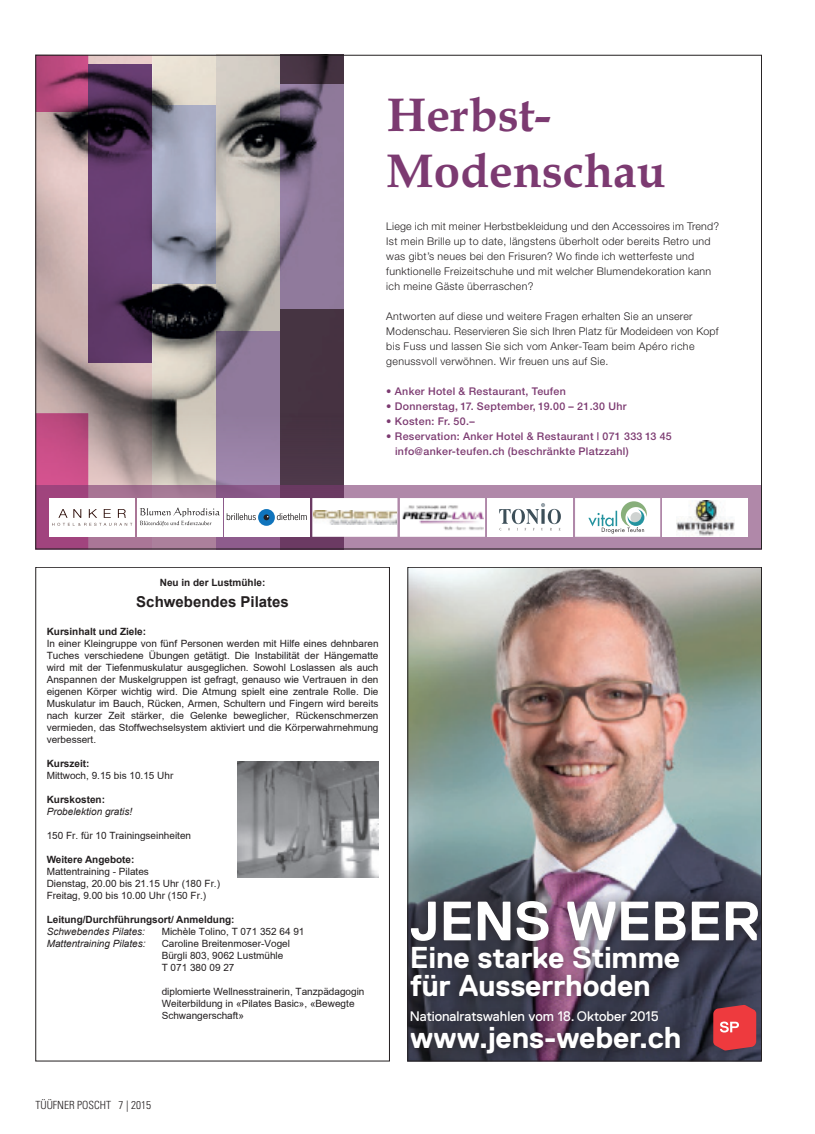
<style>
.page{position:relative;width:815px;height:1134px;background:#fff}
.page>*{position:absolute;margin:0;border:0;box-sizing:border-box;transform-origin:0 0}
.t1{font:700 55.25px "Replica";letter-spacing:-.015em;color:#fff}
.t2{font:700 47.5px/56px "Book Antiqua";color:#7c3a71}
.t3{font:700 30.12px/27.6px "Replica";letter-spacing:-.005em;color:#fff}
.t4{font:700 15px "Arial";color:#231f20}
.t5{font:13.88px "Replica";color:#fff}
.t6{font:300 condensed 11.25px "Univers LT Std";color:#231f20}
.t7{font:300 10.62px/15px "Helvetica Neue";letter-spacing:.03em;color:#231f20}
.t8{font:500 10.62px/15px "Helvetica Neue";letter-spacing:.03em;color:#7c3a71}
.t9{font:10px/12px "Arial";color:#231f20}
.t10{font:700 10px "Arial";color:#231f20}
.t11{font:italic 10px "Arial";color:#231f20}
</style>
<div class="page">
<img style="left:220px;top:57px;width:124px;height:429px">
<svg style="left:220px;top:486px;width:540px;height:61px;background:#a47b9e"></svg>
<div style="left:225px;top:498px;width:85px;height:39px;background:#fff"></div>
<div style="left:258px;top:509px;width:17px;height:17px;background:#1074bc;border-radius:50%"></div>
<svg style="left:227px;top:513px;width:29px;height:7px"></svg>
<div style="left:663px;top:498px;width:85px;height:39px;background:#fff"></div>
<img style="left:689px;top:501px;width:32px;height:16px">
<img style="left:676px;top:517px;width:58px;height:19px">
<svg style="left:264px;top:498px;width:396px;height:39px"></svg>
<div style="left:137px;top:498px;width:85px;height:39px;background:#fff"></div>
<svg style="left:37px;top:57px;width:183px;height:490px;background:#9b8292"></svg>
<img style="left:314px;top:510px;width:82px;height:15px">
<img style="left:238px;top:762px;width:141px;height:115px">
<img style="left:409px;top:569px;width:351px;height:319px">
<div style="left:407px;top:888px;width:355px;height:173px;background:#231f20;opacity:.8"></div>
<h2 class="t2" style="left:386px;top:87px;width:281px">Herbst-<br>Modenschau</h2>
<p class="t7" style="left:386px;top:219px;width:334px">Liege ich mit meiner Herbstbekleidung und den Accessoires im Trend?<br>Ist mein Brille up to date, längstens überholt oder bereits Retro und was gibt’s neues bei den Frisuren? Wo finde ich wetterfeste und funktionelle Freizeitschuhe und mit welcher Blumendekoration kann ich meine Gäste überraschen?</p>
<p class="t7" style="left:386px;top:309px;width:334px">Antworten auf diese und weitere Fragen erhalten Sie an unserer Modenschau. Reservieren Sie sich Ihren Platz für Modeideen von Kopf bis Fuss und lassen Sie sich vom Anker-Team beim Apéro riche genussvoll verwöhnen. Wir freuen uns auf Sie.</p>
<p class="t8" style="left:386px;top:384px;width:181px">• Anker Hotel &amp; Restaurant, Teufen</p>
<p class="t8" style="left:386px;top:399px;width:242px">• Donnerstag, 17. September, 19.00 – 21.30 Uhr</p>
<p class="t8" style="left:386px;top:414px;width:90px">• Kosten: Fr. 50.–</p>
<p class="t8" style="left:395px;top:429px;width:278px;text-indent:-9px">• Reservation: Anker Hotel &amp; Restaurant | 071 333 13 45 info@anker-teufen.ch (beschränkte Platzzahl)</p>
<p class="t10" style="left:160px;top:575px;width:107px">Neu in der Lustmühle:</p>
<h3 class="t4" style="left:136px;top:592px;width:154px">Schwebendes Pilates</h3>
<p class="t10" style="left:47px;top:624px;width:101px">Kursinhalt und Ziele:</p>
<p class="t9" style="left:47px;top:637px;width:333px;text-align:justify">In einer Kleingruppe von fünf Personen werden mit Hilfe eines dehnbaren Tuches verschiedene Übungen getätigt. Die Instabilität der Hängematte wird mit der Tiefenmuskulatur ausgeglichen. Sowohl Loslassen als auch Anspannen der Muskelgruppen ist gefragt, genauso wie Vertrauen in den eigenen Körper wichtig wird. Die Atmung spielt eine zentrale Rolle. Die Muskulatur im Bauch, Rücken, Armen, Schultern und Fingern wird bereits nach kurzer Zeit stärker, die Gelenke beweglicher, Rückenschmerzen vermieden, das Stoffwechselsystem aktiviert und die Körperwahrnehmung verbessert.</p>
<p class="t10" style="left:47px;top:756px;width:44px">Kurszeit:</p>
<p class="t9" style="left:47px;top:769px;width:128px">Mittwoch, 9.15 bis 10.15 Uhr</p>
<p class="t10" style="left:47px;top:792px;width:60px">Kurskosten:</p>
<p class="t11" style="left:47px;top:805px;width:87px">Probelektion gratis!</p>
<p class="t9" style="left:47px;top:829px;width:146px">150 Fr. für 10 Trainingseinheiten</p>
<p class="t10" style="left:47px;top:852px;width:89px">Weitere Angebote:</p>
<p class="t9" style="left:47px;top:865px;width:175px">Mattentraining - Pilates<br>Dienstag, 20.00 bis 21.15 Uhr (180 Fr.)<br>Freitag, 9.00 bis 10.00 Uhr (150 Fr.)</p>
<p class="t10" style="left:47px;top:912px;width:189px">Leitung/Durchführungsort/ Anmeldung:</p>
<p class="t11" style="left:47px;top:925px;width:100px">Schwebendes Pilates:</p>
<p class="t9" style="left:162px;top:925px;width:144px">Michèle Tolino, T 071 352 64 91</p>
<p class="t11" style="left:47px;top:937px;width:100px">Mattentraining Pilates:</p>
<p class="t9" style="left:162px;top:937px;width:130px">Caroline Breitenmoser-Vogel<br>Bürgli 803, 9062 Lustmühle<br>T 071 380 09 27</p>
<p class="t9" style="left:162px;top:985px;width:204px">diplomierte Wellnesstrainerin, Tanzpädagogin<br>Weiterbildung in «Pilates Basic», «Bewegte<br>Schwangerschaft»</p>
<p class="t6" style="left:35px;top:1098px;width:117px">TÜÜFNER POSCHT 7 | 2015</p>
<h1 class="t1" style="left:410px;top:891px;width:352px">JENS WEBER</h1>
<h3 class="t3" style="left:410px;top:944px;width:272px">Eine starke Stimme für Ausserrhoden</h3>
<h3 class="t5" style="left:410px;top:1008px;width:251px">Nationalratswahlen vom 18. Oktober 2015</h3>
<h3 class="t3" style="left:410px;top:1024px;width:273px">www.jens-weber.ch</h3>
</div>
